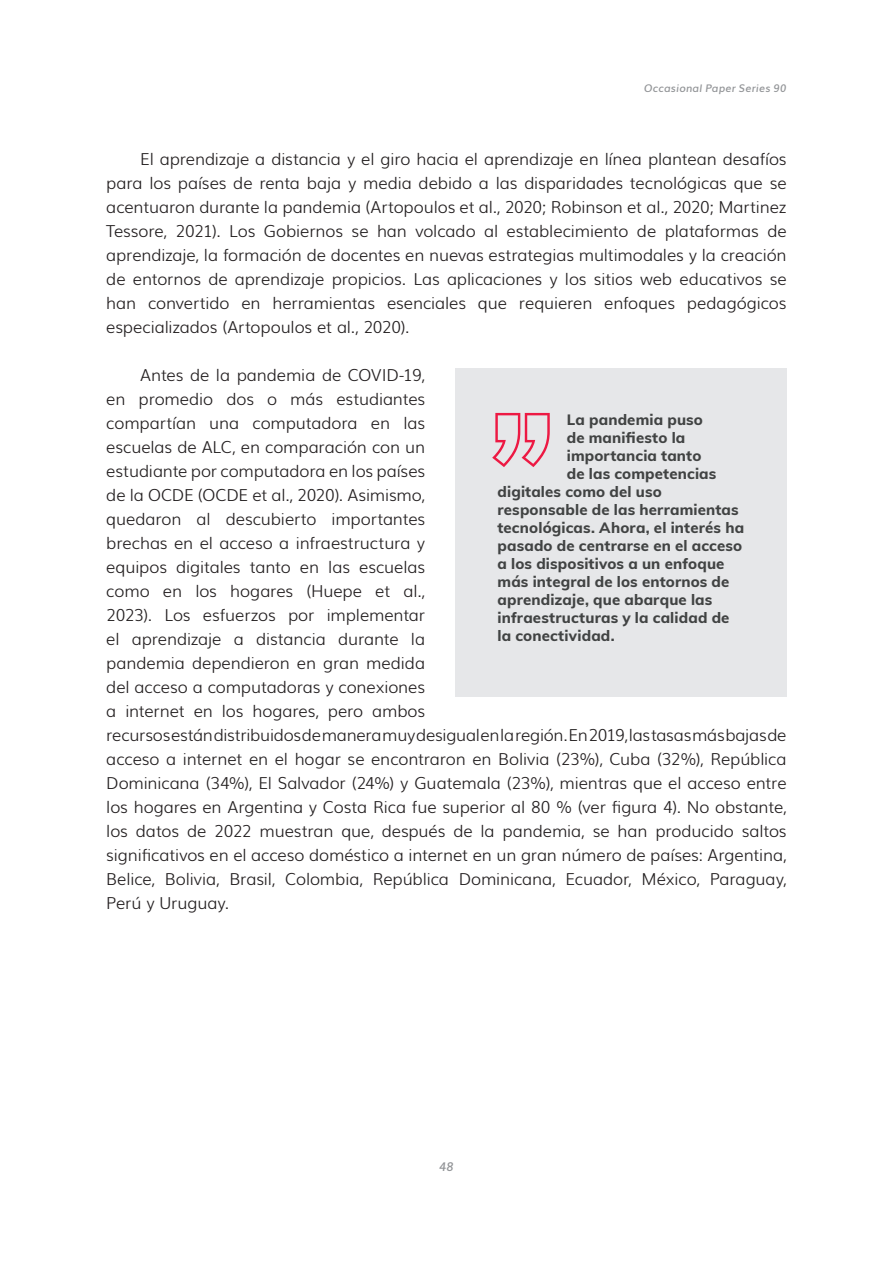
<style>
.page{position:relative;width:893px;height:1263px;background:#fff}
.page>*{position:absolute;margin:0;border:0;box-sizing:border-box;transform-origin:0 0}
.Cuerpo_Texto_Sangría{font:300 16.5px/24px "Muli";letter-spacing:-.01em;color:#231f20;text-align:justify}
.Cuerpo_Texto_Sin_justificar{font:800 15px "Muli";letter-spacing:.01em;color:#414343}
.t1{font:italic 600 12px "Muli";color:#939598}
.t2{font:italic 600 10.5px "Muli";letter-spacing:.02em;color:#939598}
</style>
<div class="page">
<div style="left:455px;top:368px;width:332px;height:329px;background:#e6e7e9"></div>
<svg style="left:492px;top:413px;width:58px;height:54px"></svg>
<p class="t2" style="left:644px;top:79px;width:144px">Occasional Paper Series 90</p>
<p class="Cuerpo_Texto_Sangría" style="left:106px;top:146px;width:682px;text-indent:34px">El aprendizaje a distancia y el giro hacia el aprendizaje en línea plantean desafíos para los países de renta baja y media debido a las disparidades tecnológicas que se acentuaron durante la pandemia (Artopoulos et al., 2020; Robinson et al., 2020; Martinez Tessore, 2021). Los Gobiernos se han volcado al establecimiento de plataformas de aprendizaje, la formación de docentes en nuevas estrategias multimodales y la creación de entornos de aprendizaje propicios. Las aplicaciones y los sitios web educativos se han convertido en herramientas esenciales que requieren enfoques pedagógicos especializados (Artopoulos et al., 2020).</p>
<p class="Cuerpo_Texto_Sangría" style="left:106px;top:362px;width:682px;text-align:left;text-indent:34px">Antes de la pandemia de COVID-19,<br>en promedio dos o más estudiantes<br>compartían una computadora en las<br>escuelas de ALC, en comparación con un<br>estudiante por computadora en los países<br>de la OCDE (OCDE et al., 2020). Asimismo,<br>quedaron al descubierto importantes<br>brechas en el acceso a infraestructura y<br>equipos digitales tanto en las escuelas<br>como en los hogares (Huepe et al.,<br>2023). Los esfuerzos por implementar<br>el aprendizaje a distancia durante la<br>pandemia dependieron en gran medida<br>del acceso a computadoras y conexiones<br>a internet en los hogares, pero ambos<br>recursos están distribuidos de manera muy desigual en la región. En 2019, las tasas más bajas de acceso a internet en el hogar se encontraron en Bolivia (23%), Cuba (32%), República Dominicana (34%), El Salvador (24%) y Guatemala (23%), mientras que el acceso entre los hogares en Argentina y Costa Rica fue superior al 80 % (ver figura 4). No obstante, los datos de 2022 muestran que, después de la pandemia, se han producido saltos significativos en el acceso doméstico a internet en un gran número de países: Argentina, Belice, Bolivia, Brasil, Colombia, República Dominicana, Ecuador, México, Paraguay, Perú y Uruguay.</p>
<p class="Cuerpo_Texto_Sin_justificar" style="left:567px;top:409px;width:138px">La pandemia puso</p>
<p class="Cuerpo_Texto_Sin_justificar" style="left:567px;top:427px;width:120px">de manifiesto la</p>
<p class="Cuerpo_Texto_Sin_justificar" style="left:567px;top:445px;width:136px">importancia tanto</p>
<p class="Cuerpo_Texto_Sin_justificar" style="left:567px;top:463px;width:151px">de las competencias</p>
<p class="Cuerpo_Texto_Sin_justificar" style="left:497px;top:481px;width:166px">digitales como del uso</p>
<p class="Cuerpo_Texto_Sin_justificar" style="left:497px;top:499px;width:243px">responsable de las herramientas</p>
<p class="Cuerpo_Texto_Sin_justificar" style="left:497px;top:517px;width:248px">tecnológicas. Ahora, el interés ha</p>
<p class="Cuerpo_Texto_Sin_justificar" style="left:497px;top:535px;width:246px">pasado de centrarse en el acceso</p>
<p class="Cuerpo_Texto_Sin_justificar" style="left:497px;top:553px;width:228px">a los dispositivos a un enfoque</p>
<p class="Cuerpo_Texto_Sin_justificar" style="left:497px;top:571px;width:233px">más integral de los entornos de</p>
<p class="Cuerpo_Texto_Sin_justificar" style="left:497px;top:589px;width:216px">aprendizaje, que abarque las</p>
<p class="Cuerpo_Texto_Sin_justificar" style="left:497px;top:607px;width:233px">infraestructuras y la calidad de</p>
<p class="Cuerpo_Texto_Sin_justificar" style="left:497px;top:625px;width:119px">la conectividad.</p>
<p class="t1" style="left:439px;top:1157px;width:16px">48</p>
</div>
